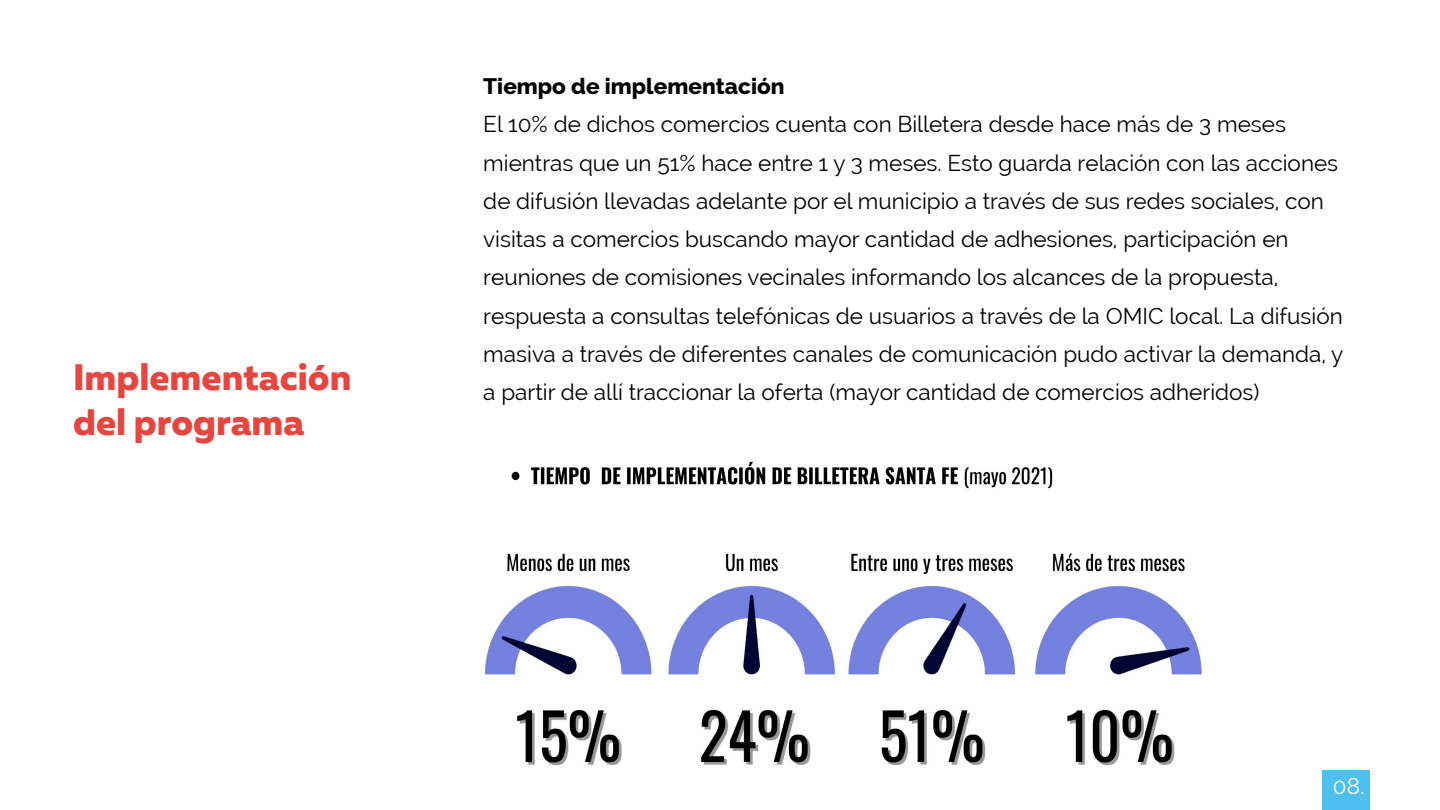
<style>
.page{position:relative;width:1440px;height:810px;background:#fff}
.page>*{position:absolute;margin:0;border:0;box-sizing:border-box;transform-origin:0 0}
.t1{font:800 36.75px/45.8px "Muller";color:#e8453f}
.t2{font:22.5px/38.2px "Raleway";color:#000}
.t3{font:800 22.5px "Raleway";color:#000}
.t4{font:22.5px "Raleway";color:#fff}
</style>
<div class="page">
<img style="left:485px;top:461px;width:716px;height:305px">
<div style="left:1322px;top:770px;width:48px;height:40px;background:#4cc1ef"></div>
<h1 class="t1" style="left:73px;top:354px;width:280px">Implementación del programa</h1>
<p class="t3" style="left:483px;top:74px;width:303px">Tiempo de implementación</p>
<p class="t2" style="left:483px;top:105px;width:862px">El 10% de dichos comercios cuenta con Billetera desde hace más de 3 meses mientras que un 51% hace entre 1 y 3 meses. Esto guarda relación con las acciones de difusión llevadas adelante por el municipio a través de sus redes sociales, con visitas a comercios buscando mayor cantidad de adhesiones, participación en reuniones de comisiones vecinales informando los alcances de la propuesta, respuesta a consultas telefónicas de usuarios a través de la OMIC local. La difusión masiva a través de diferentes canales de comunicación pudo activar la demanda, y a partir de allí traccionar la oferta (mayor cantidad de comercios adheridos)</p>
<p class="t4" style="left:1333px;top:773px;width:33px">08.</p>
</div>
